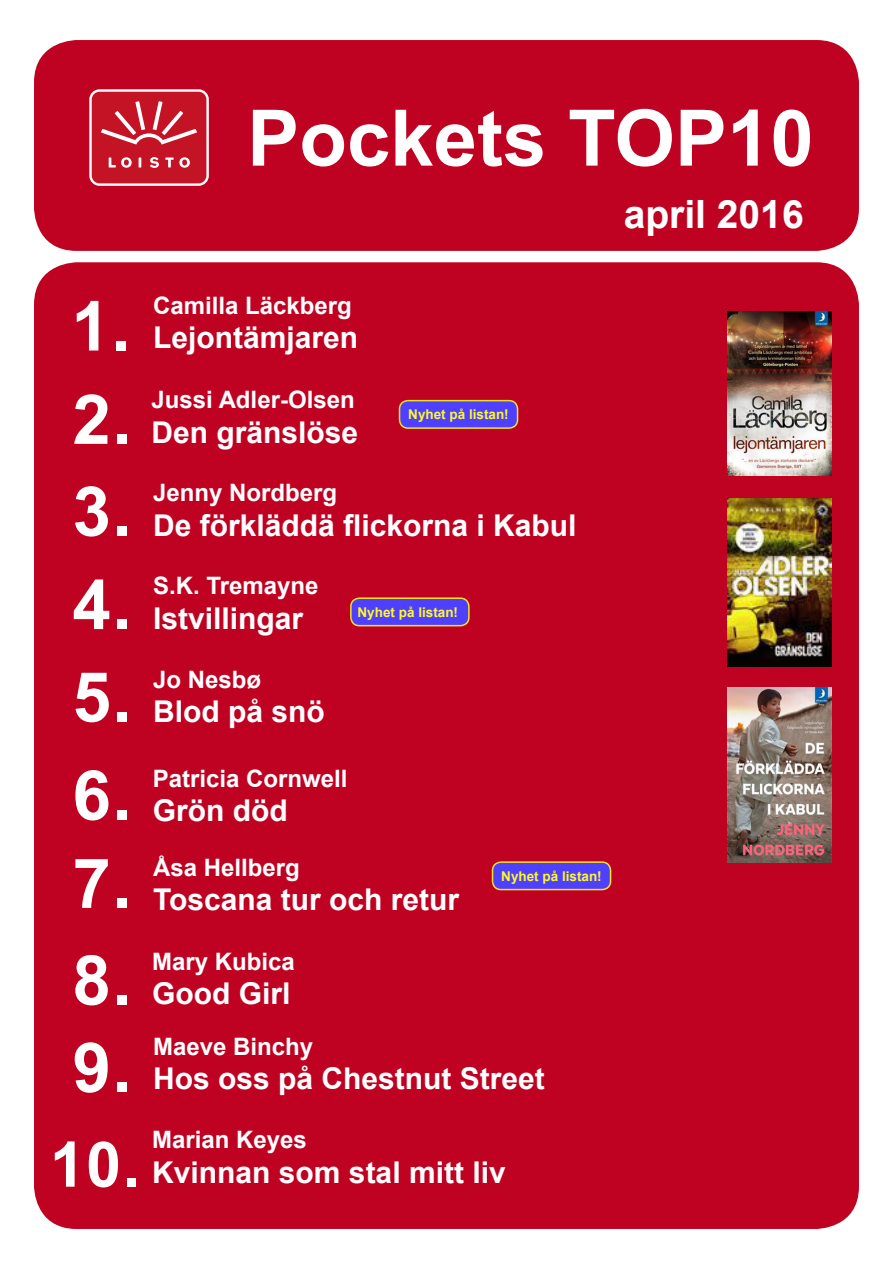
<style>
.page{position:relative;width:893px;height:1263px;background:#fff}
.page>*{position:absolute;margin:0;border:0;box-sizing:border-box;transform-origin:0 0}
.uusilistalla{font:700 78px "Arial";color:#fff}
.t1{font:700 69px "Arial";color:#fff}
.t2{font:700 63px "Arial";color:#fff}
.t3{font:700 39px "Arial";color:#fff}
.t4{font:700 30px "Arial";color:#fff}
.t5{font:700 24px "Arial";color:#fff}
.uusilistalla-2{font:700 13.5px "Arial";color:#fffa20}
</style>
<div class="page">
<div style="left:34px;top:40px;width:825px;height:211px;background:#c00222;border-radius:43px"></div>
<div style="left:34px;top:262px;width:825px;height:967px;background:#c00222;border-radius:43px"></div>
<div style="left:91px;top:91px;width:117px;height:94px;background:#c41324;border-radius:9px"></div>
<div style="left:89px;top:89px;width:120px;height:97px;border:2px solid #fff;border-radius:9px"></div>
<svg style="left:109px;top:157px;width:23px;height:11px"></svg>
<svg style="left:139px;top:157px;width:2px;height:11px"></svg>
<svg style="left:150px;top:157px;width:9px;height:11px"></svg>
<svg style="left:165px;top:157px;width:25px;height:11px"></svg>
<svg style="left:101px;top:101px;width:96px;height:44px"></svg>
<img style="left:728px;top:499px;width:103px;height:167px">
<img style="left:728px;top:311px;width:103px;height:165px">
<img style="left:728px;top:688px;width:103px;height:175px">
<div style="left:351px;top:598px;width:118px;height:28px;background:#4f40ff;border-radius:9px"></div>
<div style="left:350px;top:597px;width:120px;height:29px;border:2px solid #f1e523;border-radius:9px"></div>
<div style="left:492px;top:862px;width:119px;height:27px;background:#4f40ff;border-radius:9px"></div>
<div style="left:492px;top:861px;width:119px;height:29px;border:2px solid #f1e523;border-radius:9px"></div>
<div style="left:399px;top:401px;width:119px;height:27px;background:#4f40ff;border-radius:9px"></div>
<div style="left:399px;top:400px;width:119px;height:29px;border:2px solid #f1e523;border-radius:9px"></div>
<p class="uusilistalla" style="left:247px;top:86px;width:568px">Pockets TOP10</p>
<p class="t3" style="left:624px;top:188px;width:181px">april 2016</p>
<p class="t1" style="left:71px;top:280px;width:60px">1.</p>
<p class="t1" style="left:73px;top:374px;width:60px">2.</p>
<p class="t1" style="left:73px;top:465px;width:60px">3.</p>
<p class="t1" style="left:73px;top:559px;width:60px">4.</p>
<p class="t1" style="left:73px;top:651px;width:60px">5.</p>
<p class="t1" style="left:73px;top:749px;width:60px">6.</p>
<p class="t1" style="left:73px;top:838px;width:60px">7.</p>
<p class="t5" style="left:153px;top:289px;width:200px">Camilla Läckberg</p>
<p class="t4" style="left:153px;top:318px;width:207px">Lejontämjaren</p>
<p class="t5" style="left:151px;top:384px;width:205px">Jussi Adler-Olsen</p>
<p class="t4" style="left:151px;top:412px;width:208px">Den gränslöse</p>
<p class="uusilistalla-2" style="left:408px;top:405px;width:102px">Nyhet på listan!</p>
<p class="t5" style="left:153px;top:477px;width:186px">Jenny Nordberg</p>
<p class="t4" style="left:153px;top:505px;width:425px">De förkläddä flickorna i Kabul</p>
<p class="t5" style="left:153px;top:570px;width:167px">S.K. Tremayne</p>
<p class="t4" style="left:153px;top:598px;width:152px">Istvillingar</p>
<p class="t5" style="left:153px;top:663px;width:110px">Jo Nesbø</p>
<p class="t4" style="left:153px;top:691px;width:173px">Blod på snö</p>
<p class="uusilistalla-2" style="left:358px;top:603px;width:102px">Nyhet på listan!</p>
<p class="t5" style="left:153px;top:762px;width:196px">Patricia Cornwell</p>
<p class="t4" style="left:153px;top:791px;width:137px">Grön död</p>
<p class="t5" style="left:153px;top:851px;width:148px">Åsa Hellberg</p>
<p class="t4" style="left:153px;top:880px;width:308px">Toscana tur och retur</p>
<p class="uusilistalla-2" style="left:501px;top:867px;width:102px">Nyhet på listan!</p>
<p class="t1" style="left:73px;top:934px;width:60px">8.</p>
<p class="t1" style="left:73px;top:1022px;width:60px">9.</p>
<p class="t2" style="left:50px;top:1122px;width:92px">10.</p>
<p class="t5" style="left:152px;top:945px;width:144px">Mary Kubica</p>
<p class="t4" style="left:152px;top:974px;width:140px">Good Girl</p>
<p class="t5" style="left:153px;top:1030px;width:162px">Maeve Binchy</p>
<p class="t4" style="left:153px;top:1058px;width:393px">Hos oss på Chestnut Street</p>
<p class="t5" style="left:152px;top:1124px;width:156px">Marian Keyes</p>
<p class="t4" style="left:152px;top:1152px;width:355px">Kvinnan som stal mitt liv</p>
</div>
